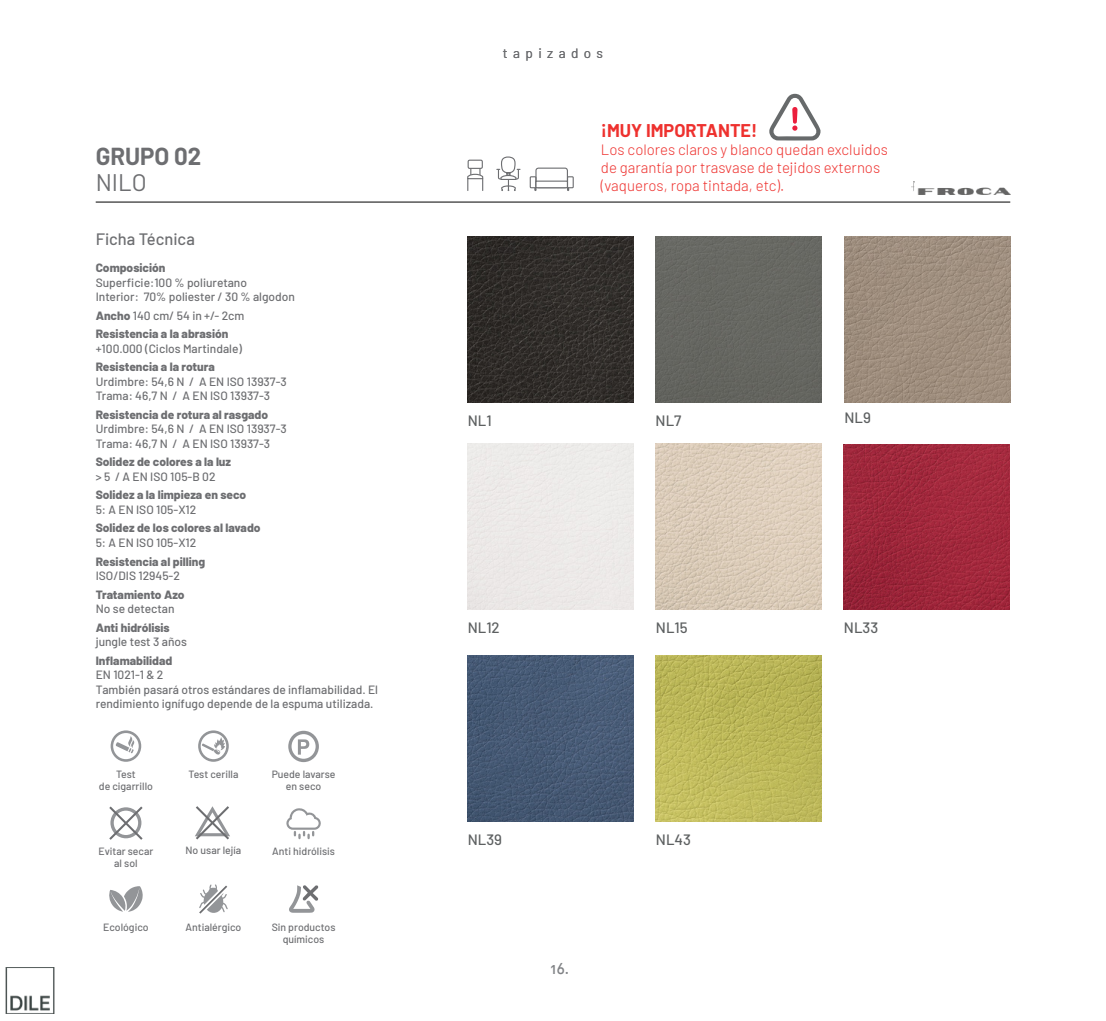
<style>
.page{position:relative;width:1106px;height:1021px;background:#fff}
.page>*{position:absolute;margin:0;border:0;box-sizing:border-box;transform-origin:0 0}
.t1{font:700 24px "Barlow";color:#6d6e71}
.t2{font:24px "Barlow";color:#6d6e71}
.t3{font:700 18px "Barlow";color:#ee312e}
.t4{font:500 16.5px "Barlow";color:#6d6e71}
.t5{font:300 15px/18px "Barlow";color:#ee312e}
.t6{font:500 15px "Barlow";color:#5d6061}
.t7{font:15px "DIN Medium Alternate";color:#808285}
.t8{font:13.5px "Barlow";letter-spacing:.4em;color:#6d6e71}
.t9{font:500 12px/14.4px "Barlow";color:#6d6e71}
.t10{font:800 12px/18.6px "Barlow";color:#6d6e71}
.t11{font:500 10.5px/12px "Barlow";color:#6d6e71;text-align:center}
.s1{font-weight:500}
</style>
<div class="page">
<svg style="left:195px;top:806px;width:35px;height:33px"></svg>
<img style="left:467px;top:236px;width:166px;height:166px">
<div style="left:655px;top:236px;width:166px;height:166px;background:#666761"></div>
<img style="left:844px;top:236px;width:166px;height:166px">
<img style="left:656px;top:444px;width:165px;height:165px">
<img style="left:844px;top:444px;width:165px;height:166px">
<img style="left:467px;top:655px;width:166px;height:166px">
<img style="left:656px;top:655px;width:165px;height:166px">
<svg style="left:109px;top:886px;width:34px;height:25px"></svg>
<svg style="left:286px;top:808px;width:35px;height:31px"></svg>
<svg style="left:289px;top:885px;width:29px;height:27px"></svg>
<svg style="left:199px;top:884px;width:29px;height:29px"></svg>
<svg style="left:497px;top:156px;width:23px;height:35px"></svg>
<div style="left:535px;top:167px;width:33px;height:21px;border:1px solid #6d6e71;border-radius:3px"></div>
<div style="left:567px;top:176px;width:7px;height:12px;border:1px solid #6d6e71"></div>
<div style="left:529px;top:176px;width:7px;height:12px;border:1px solid #6d6e71"></div>
<div style="left:535px;top:180px;width:33px;height:8px;background:#fff;border:1px solid #6d6e71"></div>
<svg style="left:467px;top:169px;width:17px;height:21px"></svg>
<div style="left:467px;top:160px;width:16px;height:9px;border:1px solid #6d6e71"></div>
<svg style="left:111px;top:730px;width:30px;height:31px"></svg>
<svg style="left:288px;top:730px;width:31px;height:32px"></svg>
<svg style="left:198px;top:730px;width:31px;height:31px"></svg>
<svg style="left:109px;top:806px;width:34px;height:33px"></svg>
<hr style="left:96px;top:202px;width:914px;height:1px;background:#000">
<img style="left:912px;top:182px;width:98px;height:13px">
<svg style="left:769px;top:94px;width:51px;height:46px"></svg>
<img style="left:6px;top:967px;width:48px;height:46px">
<h1 class="t1" style="left:96px;top:139px;width:107px">GRUPO 02</h1>
<h1 class="t2" style="left:96px;top:165px;width:52px">NILO</h1>
<h3 class="t4" style="left:96px;top:227px;width:101px">Ficha Técnica</h3>
<p class="t10" style="left:96px;top:258px;width:71px">Composición</p>
<p class="t9" style="left:96px;top:274px;width:201px">Superficie:100 % poliuretano<br>Interior: 70% poliester / 30 % algodon</p>
<p class="t10" style="left:96px;top:305px;width:150px">Ancho <span class="s1">140 cm/ 54 in +/- 2cm<br></span>Resistencia a la abrasión</p>
<p class="t9" style="left:96px;top:340px;width:148px">+100.000 (Ciclos Martindale)</p>
<p class="t10" style="left:96px;top:357px;width:121px">Resistencia a la rotura</p>
<p class="t9" style="left:96px;top:373px;width:193px">Urdimbre: 54,6 N / A EN ISO 13937-3<br>Trama: 46,7 N / A EN ISO 13937-3</p>
<p class="t10" style="left:96px;top:404px;width:174px">Resistencia de rotura al rasgado</p>
<p class="t9" style="left:96px;top:421px;width:193px">Urdimbre: 54,6 N / A EN ISO 13937-3<br>Trama: 46,7 N / A EN ISO 13937-3</p>
<p class="t10" style="left:96px;top:452px;width:137px">Solidez de colores a la luz</p>
<p class="t9" style="left:96px;top:468px;width:121px">&gt; 5 / A EN ISO 105-B 02</p>
<p class="t10" style="left:96px;top:485px;width:152px">Solidez a la limpieza en seco</p>
<p class="t9" style="left:96px;top:501px;width:102px">5: A EN ISO 105-X12</p>
<p class="t10" style="left:96px;top:518px;width:166px">Solidez de los colores al lavado</p>
<p class="t9" style="left:96px;top:534px;width:102px">5: A EN ISO 105-X12</p>
<p class="t10" style="left:96px;top:551px;width:111px">Resistencia al pilling</p>
<p class="t9" style="left:96px;top:567px;width:86px">ISO/DIS 12945-2</p>
<p class="t10" style="left:96px;top:584px;width:90px">Tratamiento Azo</p>
<p class="t9" style="left:96px;top:600px;width:80px">No se detectan</p>
<p class="t10" style="left:96px;top:617px;width:76px">Anti hidrólisis</p>
<p class="t9" style="left:96px;top:633px;width:93px">jungle test 3 años</p>
<p class="t10" style="left:96px;top:650px;width:78px">Inflamabilidad</p>
<p class="t9" style="left:96px;top:666px;width:284px">EN 1021-1 &amp; 2<br>También pasará otros estándares de inflamabilidad. El rendimiento ignífugo depende de la espuma utilizada.</p>
<p class="t11" style="left:99px;top:767px;width:56px">Test<br>de cigarrillo</p>
<p class="t11" style="left:188px;top:767px;width:51px">Test cerilla</p>
<p class="t11" style="left:272px;top:767px;width:65px">Puede lavarse en seco</p>
<p class="t11" style="left:186px;top:843px;width:57px">No usar lejía</p>
<p class="t11" style="left:98px;top:844px;width:56px">Evitar secar</p>
<p class="t11" style="left:272px;top:844px;width:64px">Anti hidrólisis</p>
<p class="t11" style="left:114px;top:856px;width:25px">al sol</p>
<p class="t11" style="left:103px;top:920px;width:47px">Ecológico</p>
<p class="t11" style="left:272px;top:920px;width:65px">Sin productos químicos</p>
<p class="t11" style="left:185px;top:920px;width:57px">Antialérgico</p>
<p class="t8" style="left:503px;top:43px;width:102px">tapizados</p>
<h2 class="t3" style="left:601px;top:117px;width:158px">¡MUY IMPORTANTE!</h2>
<p class="t5" style="left:601px;top:140px;width:288px">Los colores claros y blanco quedan excluidos de garantía por trasvase de tejidos externos (vaqueros, ropa tintada, etc).</p>
<p class="t6" style="left:467px;top:409px;width:25px">NL1</p>
<p class="t6" style="left:655px;top:409px;width:27px">NL7</p>
<p class="t6" style="left:844px;top:406px;width:28px">NL9</p>
<p class="t6" style="left:467px;top:616px;width:34px">NL12</p>
<p class="t6" style="left:656px;top:616px;width:33px">NL15</p>
<p class="t6" style="left:844px;top:616px;width:36px">NL33</p>
<p class="t6" style="left:467px;top:828px;width:36px">NL39</p>
<p class="t6" style="left:656px;top:828px;width:37px">NL43</p>
<p class="t7" style="left:550px;top:958px;width:20px">16.</p>
</div>
